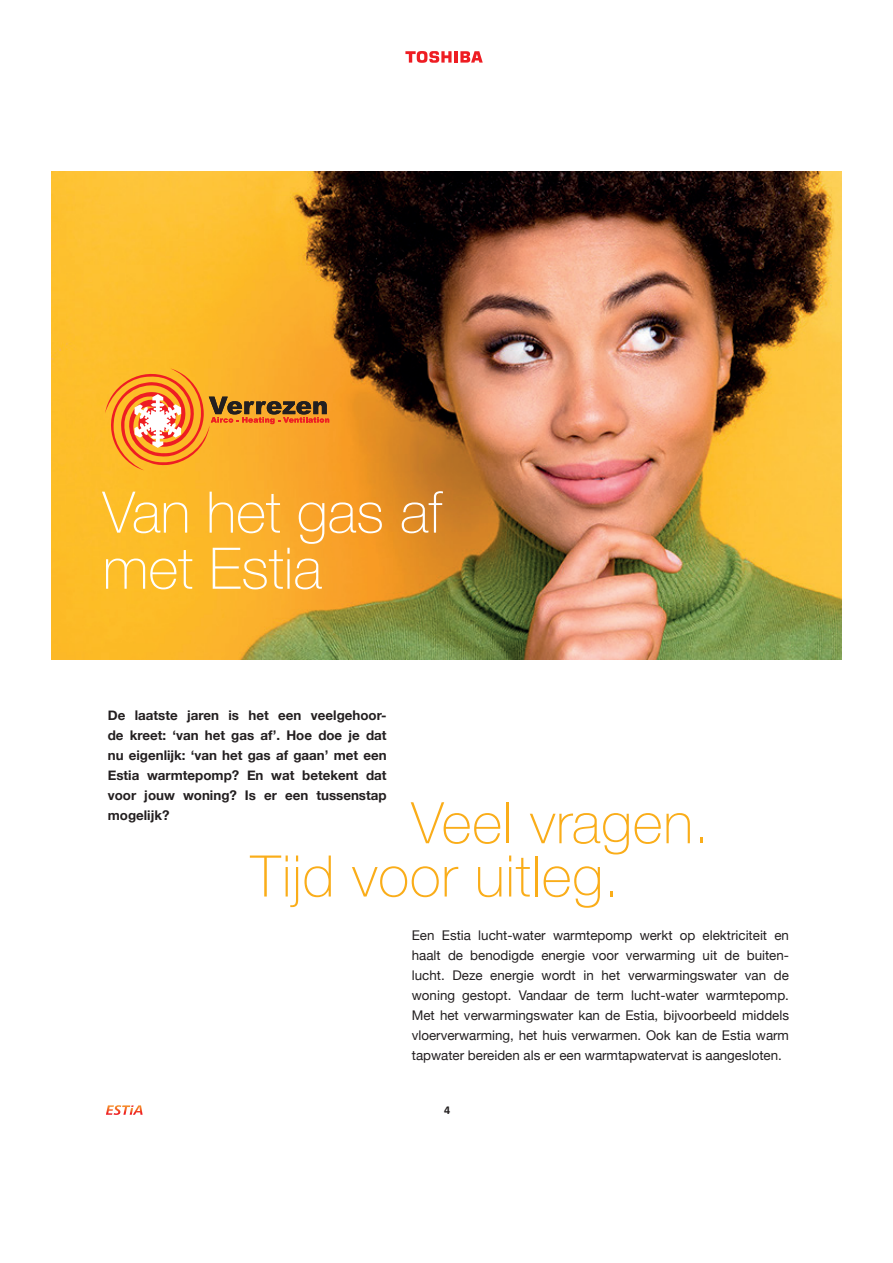
<style>
.page{position:relative;width:893px;height:1263px;background:#fff}
.page>*{position:absolute;margin:0;border:0;box-sizing:border-box;transform-origin:0 0}
.t1{font:100 57.45px "Helvetica Neue";letter-spacing:.015em;color:#faad19}
.t2{font:100 57.45px/56.1px "Helvetica Neue";color:#fff}
.t3{font:13.35px/20.1px "Helvetica Neue";color:#231f20;text-align:justify}
.t4{font:700 13.35px/20.1px "Helvetica Neue";color:#231f20;text-align:justify}
.t5{font:700 12px "Calibri";color:#231f20}
</style>
<div class="page">
<hr style="left:454px;top:51px;width:4px;height:12px;background:#ee1d23">
<svg style="left:460px;top:51px;width:23px;height:12px"></svg>
<svg style="left:405px;top:51px;width:47px;height:12px"></svg>
<img style="left:51px;top:172px;width:791px;height:487px">
<svg style="left:106px;top:1105px;width:37px;height:10px"></svg>
<svg style="left:102px;top:366px;width:233px;height:109px;background:#f09c31"></svg>
<h1 class="t2" style="left:103px;top:482px;width:341px">Van het gas af met Estia</h1>
<p class="t4" style="left:108px;top:705px;width:280px">De laatste jaren is het een veelgehoor&shy;de kreet: ‘van het gas af’. Hoe doe je dat nu eigenlijk: ‘van het gas af gaan’ met een Estia warmtepomp? En wat betekent dat voor jouw woning? Is er een tussenstap mogelijk?</p>
<h1 class="t1" style="left:411px;top:779px;width:300px">Veel vragen.</h1>
<h1 class="t1" style="left:251px;top:832px;width:371px">Tijd voor uitleg.</h1>
<p class="t3" style="left:412px;top:926px;width:379px">Een Estia lucht-water warmtepomp werkt op elektriciteit en haalt de benodigde energie voor verwarming uit de buiten&shy;lucht. Deze energie wordt in het verwarmingswater van de woning gestopt. Vandaar de term lucht-water warmtepomp.<br>Met het verwarmingswater kan de Estia, bijvoorbeeld middels vloerverwarming, het huis verwarmen. Ook kan de Estia warm tapwater bereiden als er een warmtapwatervat is aangesloten.</p>
<p class="t5" style="left:444px;top:1102px;width:8px">4</p>
</div>
